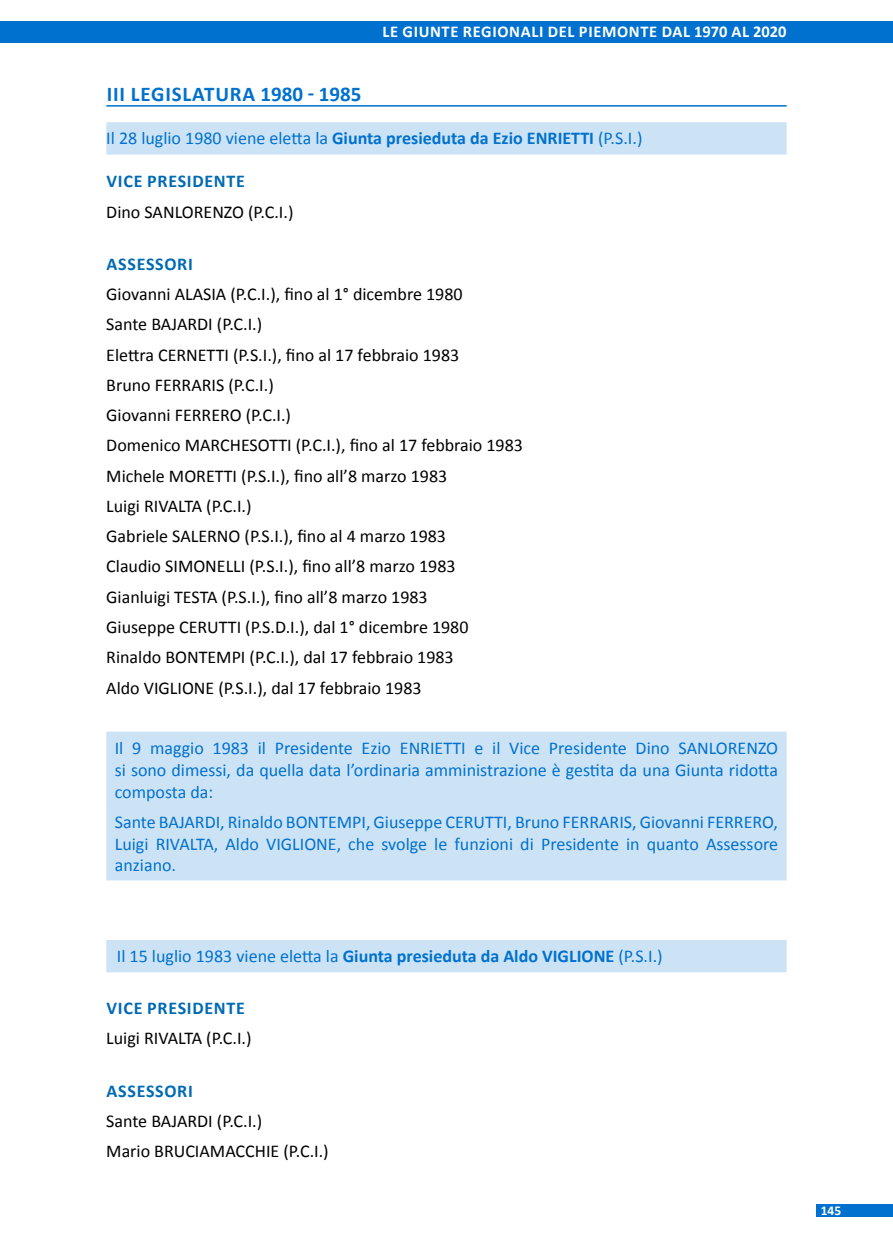
<style>
.page{position:relative;width:893px;height:1238px;background:#fff}
.page>*{position:absolute;margin:0;border:0;box-sizing:border-box;transform-origin:0 0}
.t1{font:700 21px "Calibri";letter-spacing:.04em;color:#0071ce}
.t2{font:18px/30.3px "Calibri";color:#000}
.t3{font:18px/21.8px "Calibri";color:#0071ce;text-align:justify}
.t4{font:700 18px "Calibri";letter-spacing:.04em;color:#006ab4}
.t5{font:700 16.5px "Calibri";letter-spacing:.04em;color:#fff}
.t6{font:700 13.5px "Calibri";color:#fff}
.s1{font-weight:700}
</style>
<div class="page">
<div style="left:0;top:21px;width:893px;height:22px;background:#0071ce"></div>
<div style="left:816px;top:1203px;width:77px;height:13px;background:#0071ce"></div>
<hr style="left:106px;top:105px;width:681px;height:2px;background:#0071ce">
<div style="left:106px;top:122px;width:681px;height:32px;background:#cce3f5"></div>
<div style="left:106px;top:731px;width:681px;height:75px;background:#cce3f5"></div>
<div style="left:106px;top:805px;width:681px;height:75px;background:#cce3f5"></div>
<div style="left:106px;top:940px;width:681px;height:32px;background:#cce3f5"></div>
<p class="t5" style="left:382px;top:20px;width:406px">LE GIUNTE REGIONALI DEL PIEMONTE DAL 1970 AL 2020</p>
<p class="t1" style="left:107px;top:79px;width:256px">III LEGISLATURA 1980 - 1985</p>
<p class="t3" style="left:106px;top:127px;width:538px">Il 28 luglio 1980 viene eletta la <span class="s1">Giunta presieduta da Ezio ENRIETTI</span> (P.S.I.)</p>
<p class="t4" style="left:107px;top:169px;width:140px">VICE PRESIDENTE</p>
<p class="t2" style="left:106px;top:196px;width:189px">Dino SANLORENZO (P.C.I.)</p>
<p class="t4" style="left:107px;top:251px;width:88px">ASSESSORI</p>
<p class="t2" style="left:106px;top:278px;width:418px">Giovanni ALASIA (P.C.I.), fino al 1° dicembre 1980<br>Sante BAJARDI (P.C.I.)<br>Elettra CERNETTI (P.S.I.), fino al 17 febbraio 1983<br>Bruno FERRARIS (P.C.I.)<br>Giovanni FERRERO (P.C.I.)<br>Domenico MARCHESOTTI (P.C.I.), fino al 17 febbraio 1983<br>Michele MORETTI (P.S.I.), fino all’8 marzo 1983<br>Luigi RIVALTA (P.C.I.)<br>Gabriele SALERNO (P.S.I.), fino al 4 marzo 1983<br>Claudio SIMONELLI (P.S.I.), fino all’8 marzo 1983<br>Gianluigi TESTA (P.S.I.), fino all’8 marzo 1983<br>Giuseppe CERUTTI (P.S.D.I.), dal 1° dicembre 1980<br>Rinaldo BONTEMPI (P.C.I.), dal 17 febbraio 1983<br>Aldo VIGLIONE (P.S.I.), dal 17 febbraio 1983</p>
<p class="t3" style="left:115px;top:736px;width:665px">Il 9 maggio 1983 il Presidente Ezio ENRIETTI e il Vice Presidente Dino SANLORENZO si sono dimessi, da quella data l’ordinaria amministrazione è gestita da una Giunta ridotta composta da:</p>
<p class="t3" style="left:115px;top:810px;width:665px">Sante BAJARDI, Rinaldo BONTEMPI, Giuseppe CERUTTI, Bruno FERRARIS, Giovanni FERRERO, Luigi RIVALTA, Aldo VIGLIONE, che svolge le funzioni di Presidente in quanto Assessore anziano.</p>
<p class="t3" style="left:117px;top:944px;width:547px">Il 15 luglio 1983 viene eletta la <span class="s1">Giunta presieduta da Aldo VIGLIONE</span> (P.S.I.)</p>
<p class="t4" style="left:107px;top:995px;width:140px">VICE PRESIDENTE</p>
<p class="t2" style="left:106px;top:1022px;width:147px">Luigi RIVALTA (P.C.I.)</p>
<p class="t4" style="left:107px;top:1077px;width:88px">ASSESSORI</p>
<p class="t2" style="left:106px;top:1105px;width:224px">Sante BAJARDI (P.C.I.)<br>Mario BRUCIAMACCHIE (P.C.I.)</p>
<p class="t6" style="left:821px;top:1200px;width:22px">145</p>
</div>
